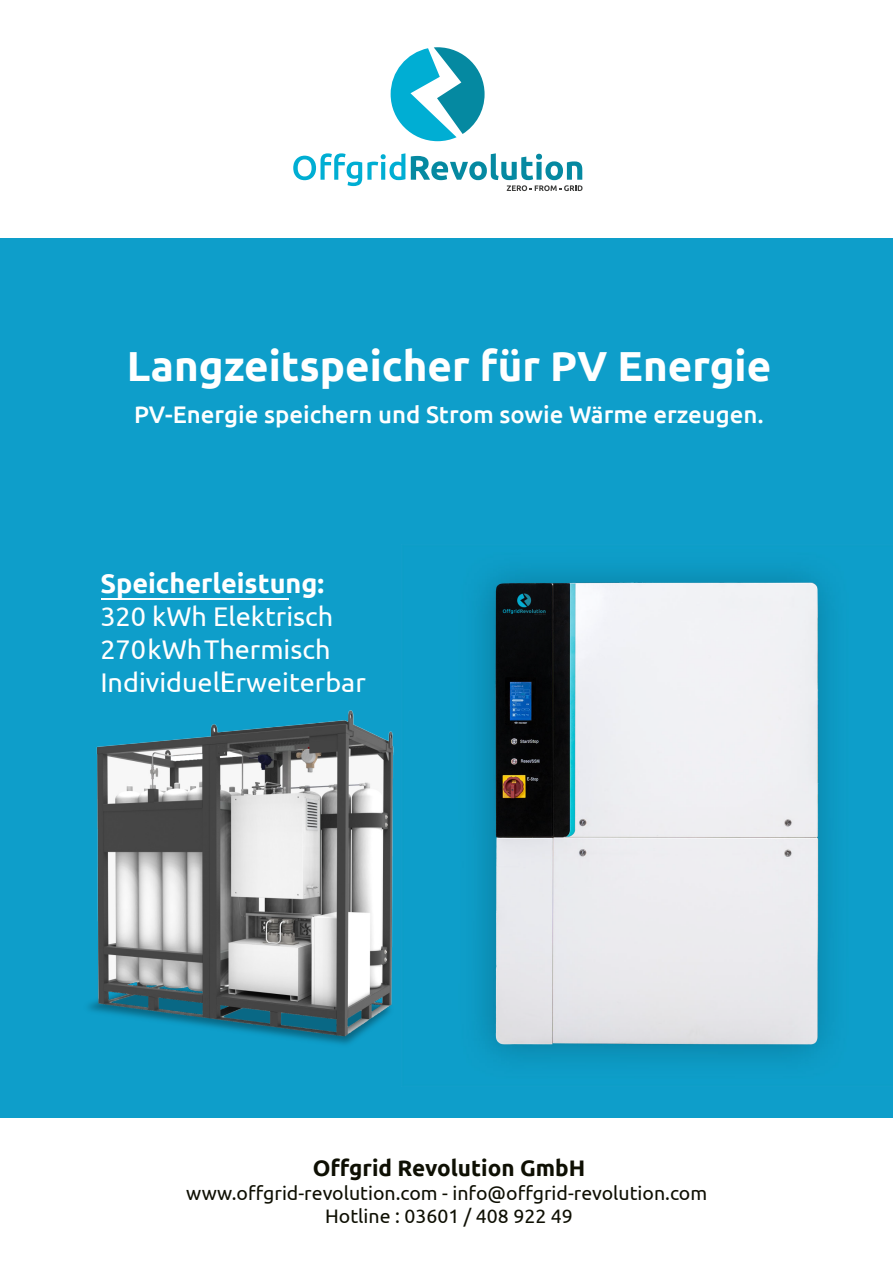
<style>
.page{position:relative;width:893px;height:1263px;background:#fff}
.page>*{position:absolute;margin:0;border:0;box-sizing:border-box;transform-origin:0 0}
.t1{font:700 42px "Ubuntu";color:#fff}
.t2{font:27px/33px "Ubuntu";color:#fff}
.t3{font:700 27px "Ubuntu";color:#fff}
.t4{font:500 24px "Ubuntu";color:#fff}
.t5{font:700 22.5px "Ubuntu";color:#0e0f03}
.t6{font:19.5px/23.4px "Ubuntu";color:#0e0f03;text-align:center}
</style>
<div class="page">
<div style="left:0;top:238px;width:893px;height:880px;background:#0e9eca"></div>
<hr style="left:101px;top:598px;width:187px;height:1px;background:#fff">
<svg style="left:391px;top:47px;width:94px;height:94px"></svg>
<svg style="left:293px;top:153px;width:112px;height:33px"></svg>
<svg style="left:411px;top:153px;width:172px;height:38px"></svg>
<img style="left:478px;top:570px;width:353px;height:491px">
<img style="left:88px;top:672px;width:409px;height:389px">
<h1 class="t1" style="left:127px;top:340px;width:646px">Langzeitspeicher für PV Energie</h1>
<p class="t4" style="left:134px;top:399px;width:631px">PV-Energie speichern und Strom sowie Wärme erzeugen.</p>
<h2 class="t3" style="left:100px;top:567px;width:225px">Speicherleistung:</h2>
<h2 class="t2" style="left:100px;top:599px;width:267px">320 kWh Elektrisch<br>270 kWh Thermisch<br>Individuell Erweiterbar</h2>
<p class="t5" style="left:313px;top:1154px;width:274px">Offgrid Revolution GmbH</p>
<p class="t6" style="left:186px;top:1180px;width:522px">www.offgrid-revolution.com - info@offgrid-revolution.com<br>Hotline : 03601 / 408 922 49</p>
</div>
